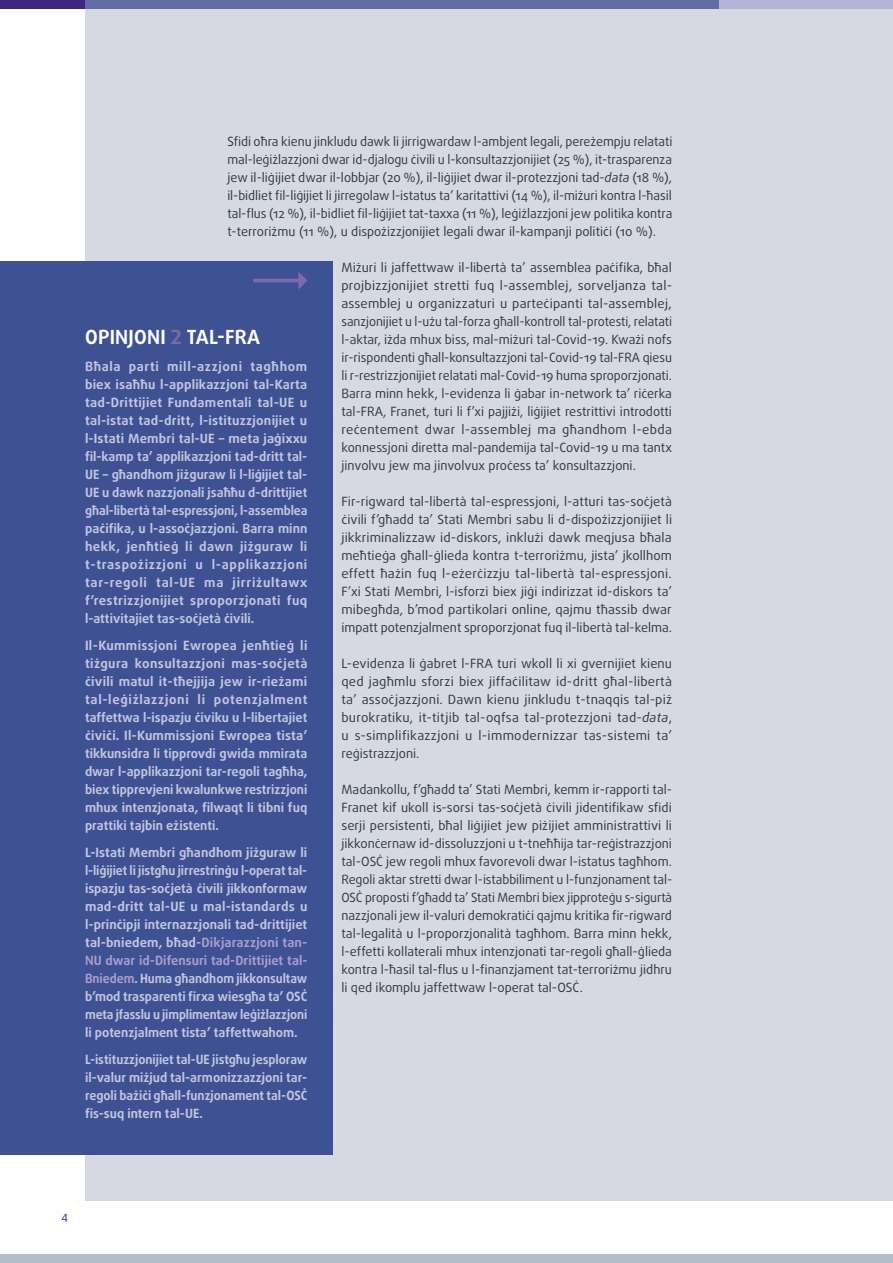
<style>
.page{position:relative;width:893px;height:1263px;background:#fff}
.page>*{position:absolute;margin:0;border:0;box-sizing:border-box;transform-origin:0 0}
.FRA_opinion_title{font:700 19.5px "Daxline Pro";letter-spacing:.01em;color:#fff}
.body_text{font:12.75px/18px "Daxline Pro";color:#2f383f;text-align:justify}
.FRA_opinion_text{font:700 12.75px/18px "Daxline Pro";color:#c6c6df;text-align:justify}
.t1{font:500 11.25px "Daxline Pro";color:#3e5293}
.s1{font-style:italic}
.s2{color:#7e69ac}
.s3{font-weight:500}
.s4{color:#ab9ecd}
</style>
<div class="page">
<div style="left:0;top:1254px;width:893px;height:9px;background:#b6bbca"></div>
<div style="left:393px;top:0;width:500px;height:10px;background:#b3b3d4"></div>
<div style="left:85px;top:0;width:634px;height:10px;background:#616ba5"></div>
<div style="left:0;top:0;width:85px;height:9px;background:#3f2682"></div>
<div style="left:85px;top:9px;width:808px;height:1192px;background:#d7d9e2"></div>
<div style="left:0;top:261px;width:333px;height:894px;background:#3e5293"></div>
<svg style="left:253px;top:272px;width:54px;height:17px"></svg>
<p class="body_text" style="left:227px;top:132px;width:446px">Sfidi oħra kienu jinkludu dawk li jirrigwardaw l-ambjent legali, pereżempju relatati mal-leġiżlazzjoni dwar id-djalogu ċivili u l-konsultazzjonijiet (25 %), it-trasparenza jew il-liġijiet dwar il-lobbjar (20 %), il-liġijiet dwar il-protezzjoni tad-<span class="s1">data</span> (18 %), il-bidliet fil-liġijiet li jirregolaw l-istatus ta’ karitattivi (14 %), il-miżuri kontra l-ħasil tal-flus (12 %), il-bidliet fil-liġijiet tat-taxxa (11 %), leġiżlazzjoni jew politika kontra t-terroriżmu (11 %), u dispożizzjonijiet legali dwar il-kampanji politiċi (10 %).</p>
<p class="body_text" style="left:341px;top:258px;width:332px">Miżuri li jaffettwaw il-libertà ta’ assemblea paċifika, bħal projbizzjonijiet stretti fuq l-assemblej, sorveljanza tal&shy;assemblej u organizzaturi u parteċipanti tal-assemblej, sanzjonijiet u l-użu tal-forza għall-kontroll tal-protesti, relatati l-aktar, iżda mhux biss, mal-miżuri tal-Covid-19. Kważi nofs ir-rispondenti għall-konsultazzjoni tal-Covid-19 tal-FRA qiesu li r-restrizzjonijiet relatati mal-Covid-19 huma sproporzjonati.<br>Barra minn hekk, l-evidenza li ġabar in-network ta’ riċerka tal-FRA, Franet, turi li f’xi pajjiżi, liġijiet restrittivi introdotti reċentement dwar l-assemblej ma għandhom l-ebda konnessjoni diretta mal-pandemija tal-Covid-19 u ma tantx jinvolvu jew ma jinvolvux proċess ta’ konsultazzjoni.</p>
<p class="body_text" style="left:341px;top:492px;width:332px">Fir-rigward tal-libertà tal-espressjoni, l-atturi tas-soċjetà ċivili f’għadd ta’ Stati Membri sabu li d-dispożizzjonijiet li jikkriminalizzaw id-diskors, inklużi dawk meqjusa bħala meħtieġa għall-ġlieda kontra t-terroriżmu, jista’ jkollhom effett ħażin fuq l-eżerċizzju tal-libertà tal-espressjoni.<br>F’xi Stati Membri, l-isforzi biex jiġi indirizzat id-diskors ta’ mibegħda, b’mod partikolari online, qajmu tħassib dwar impatt potenzjalment sproporzjonat fuq il-libertà tal-kelma.</p>
<p class="body_text" style="left:341px;top:654px;width:332px">L-evidenza li ġabret l-FRA turi wkoll li xi gvernijiet kienu qed jagħmlu sforzi biex jiffaċilitaw id-dritt għal-libertà ta’ assoċjazzjoni. Dawn kienu jinkludu t-tnaqqis tal-piż burokratiku, it-titjib tal-oqfsa tal-protezzjoni tad-<span class="s1">data</span>, u s-simplifikazzjoni u l-immodernizzar tas-sistemi ta’ reġistrazzjoni.</p>
<p class="body_text" style="left:341px;top:780px;width:332px">Madankollu, f’għadd ta’ Stati Membri, kemm ir-rapporti tal-Franet kif ukoll is-sorsi tas-soċjetà ċivili jidentifikaw sfidi serji persistenti, bħal liġijiet jew piżijiet amministrattivi li jikkonċernaw id-dissoluzzjoni u t-tneħħija tar-reġistrazzjoni tal-OSĊ jew regoli mhux favorevoli dwar l-istatus tagħhom.<br>Regoli aktar stretti dwar l-istabbiliment u l-funzjonament tal-OSĊ proposti f’għadd ta’ Stati Membri biex jipproteġu s-sigurtà nazzjonali jew il-valuri demokratiċi qajmu kritika fir-rigward tal-legalità u l-proporzjonalità tagħhom. Barra minn hekk, l-effetti kollaterali mhux intenzjonati tar-regoli għall-ġlieda kontra l-ħasil tal-flus u l-finanzjament tat-terroriżmu jidhru li qed ikomplu jaffettwaw l-operat tal-OSĊ.</p>
<p class="FRA_opinion_title" style="left:85px;top:324px;width:176px">OPINJONI <span class="s2">2</span> TAL-FRA</p>
<p class="FRA_opinion_text" style="left:85px;top:357px;width:224px">Bħala parti mill-azzjoni tagħhom biex isaħħu l-applikazzjoni tal-Karta tad-Drittijiet Fundamentali tal-UE u tal-istat tad-dritt, l-istituzzjonijiet u l-Istati Membri tal-UE – meta jaġixxu fil-kamp ta’ applikazzjoni tad-dritt tal-UE – għandhom jiżguraw li l-liġijiet tal-UE u dawk nazzjonali jsaħħu d-drittijiet għal-libertà tal-espressjoni, l-assemblea paċifika, u l-assoċjazzjoni. Barra minn hekk, jenħtieġ li dawn jiżguraw li t-traspożizzjoni u l-applikazzjoni tar-regoli tal-UE ma jirriżultawx f’restrizzjonijiet sproporzjonati fuq l-attivitajiet tas-soċjetà ċivili.</p>
<p class="FRA_opinion_text" style="left:85px;top:636px;width:224px">Il-Kummissjoni Ewropea jenħtieġ li tiżgura konsultazzjoni mas-soċjetà ċivili matul it-tħejjija jew ir-rieżami tal-leġiżlazzjoni li potenzjalment taffettwa l-ispazju ċiviku u l-libertajiet ċiviċi. Il-Kummissjoni Ewropea tista’ tikkunsidra li tipprovdi gwida mmirata dwar l-applikazzjoni tar-regoli tagħha, biex tipprevjeni kwalunkwe restrizzjoni mhux intenzjonata, filwaqt li tibni fuq prattiki tajbin eżistenti.</p>
<p class="FRA_opinion_text" style="left:85px;top:843px;width:224px">L-Istati Membri għandhom jiżguraw li l-liġijiet li jistgħu jirrestrinġu l-operat tal&shy;ispazju tas-soċjetà ċivili jikkonformaw mad-dritt tal-UE u mal-istandards u l-prinċipji internazzjonali tad-drittijiet tal-bniedem, bħad<span class="s3">-</span><span class="s4">Dikjarazzjoni tan-NU dwar id-Difensuri tad-Drittijiet tal-Bniedem</span>. Huma għandhom jikkonsultaw b’mod trasparenti firxa wiesgħa ta’ OSĊ meta jfasslu u jimplimentaw leġiżlazzjoni li potenzjalment tista’ taffettwahom.</p>
<p class="FRA_opinion_text" style="left:85px;top:1050px;width:224px">L-istituzzjonijiet tal-UE jistgħu jesploraw il-valur miżjud tal-armonizzazzjoni tar&shy;regoli bażiċi għall-funzjonament tal-OSĊ fis-suq intern tal-UE.</p>
<p class="t1" style="left:62px;top:1210px;width:8px">4</p>
</div>
